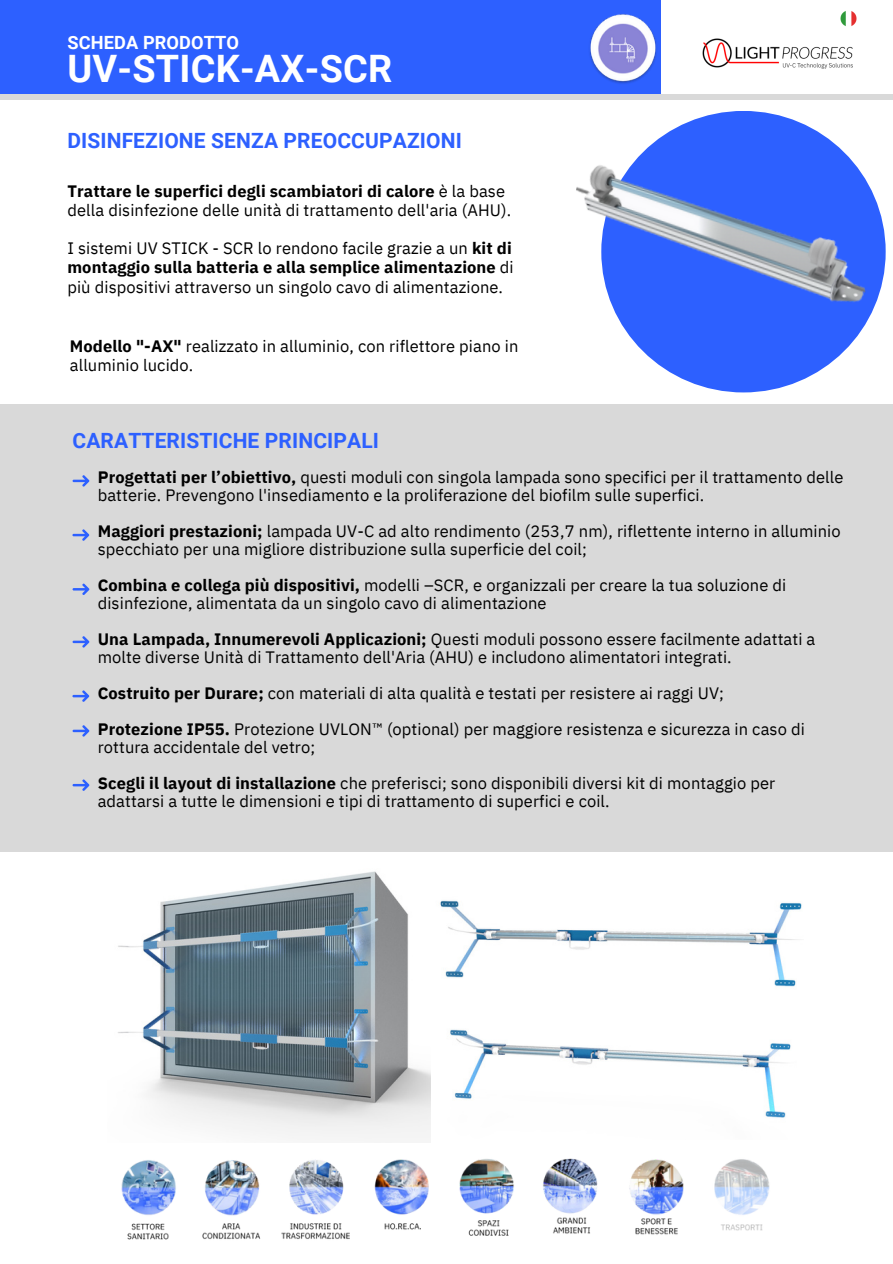
<style>
.page{position:relative;width:893px;height:1264px;background:#fff}
.page>*{position:absolute;margin:0;border:0;box-sizing:border-box;transform-origin:0 0}
.t1{font:700 37.8px "Roboto";letter-spacing:.005em;color:#fff}
.t2{font:700 21px "Roboto";letter-spacing:.005em;color:#2d60ff}
.t3{font:700 18.15px "Roboto";letter-spacing:.005em;color:#fff}
.t4{font:16.5px/18px "IBM Plex Sans";letter-spacing:.005em;color:#000}
.s1{font-weight:700}
</style>
<div class="page">
<div style="left:0;top:0;width:660px;height:96px;background:#2d60ff"></div>
<div style="left:0;top:94px;width:892px;height:6px;background:#d9d9d9"></div>
<img style="left:702px;top:38px;width:151px;height:31px">
<img style="left:589px;top:14px;width:68px;height:59px">
<img style="left:430px;top:900px;width:372px;height:237px">
<img style="left:118px;top:871px;width:312px;height:268px">
<img style="left:576px;top:73px;width:310px;height:320px">
<img style="left:840px;top:11px;width:16px;height:15px">
<div style="left:0;top:404px;width:892px;height:447px;background:#d9d9d9"></div>
<svg style="left:72px;top:475px;width:17px;height:11px"></svg>
<svg style="left:72px;top:529px;width:17px;height:11px"></svg>
<svg style="left:72px;top:583px;width:17px;height:12px"></svg>
<svg style="left:72px;top:636px;width:17px;height:11px"></svg>
<svg style="left:72px;top:690px;width:17px;height:11px"></svg>
<svg style="left:72px;top:725px;width:17px;height:11px"></svg>
<svg style="left:72px;top:779px;width:17px;height:11px"></svg>
<img style="left:121px;top:1158px;width:563px;height:82px">
<svg style="left:714px;top:1159px;width:56px;height:72px"></svg>
<h2 class="t3" style="left:67px;top:32px;width:173px">SCHEDA PRODOTTO</h2>
<h2 class="t1" style="left:67px;top:47px;width:326px">UV-STICK-AX-SCR</h2>
<p class="t2" style="left:67px;top:129px;width:396px">DISINFEZIONE SENZA PREOCCUPAZIONI</p>
<h2 class="t4" style="left:67px;top:181px;width:445px;line-height:19.2px"><span class="s1">Trattare le superfici degli scambiatori di calore</span> è la base della disinfezione delle unità di trattamento dell'aria (AHU).</h2>
<p class="t4" style="left:67px;top:238px;width:447px;line-height:19.2px;text-align:justify">I sistemi UV STICK - SCR lo rendono facile grazie a un <span class="s1">kit di montaggio sulla batteria e alla semplice alimentazione</span> di più dispositivi attraverso un singolo cavo di alimentazione.</p>
<p class="t4" style="left:70px;top:336px;width:450px;line-height:19.2px"><span class="s1">Modello "-AX"</span> realizzato in alluminio, con riflettore piano in alluminio lucido.</p>
<p class="t2" style="left:72px;top:428px;width:308px">CARATTERISTICHE PRINCIPALI</p>
<p class="t4" style="left:98px;top:468px;width:747px"><span class="s1">Progettati per l’obiettivo,</span> questi moduli con singola lampada sono specifici per il trattamento delle batterie. Prevengono l'insediamento e la proliferazione del biofilm sulle superfici.</p>
<p class="t4" style="left:98px;top:522px;width:744px"><span class="s1">Maggiori prestazioni;</span> lampada UV-C ad alto rendimento (253,7 nm), riflettente interno in alluminio specchiato per una migliore distribuzione sulla superficie del coil;</p>
<p class="t4" style="left:98px;top:576px;width:690px"><span class="s1">Combina e collega più dispositivi,</span> modelli –SCR, e organizzali per creare la tua soluzione di disinfezione, alimentata da un singolo cavo di alimentazione</p>
<p class="t4" style="left:98px;top:630px;width:719px"><span class="s1">Una Lampada, Innumerevoli Applicazioni;</span> Questi moduli possono essere facilmente adattati a molte diverse Unità di Trattamento dell'Aria (AHU) e includono alimentatori integrati.</p>
<p class="t4" style="left:98px;top:684px;width:627px"><span class="s1">Costruito per Durare;</span> con materiali di alta qualità e testati per resistere ai raggi UV;</p>
<p class="t4" style="left:98px;top:720px;width:708px"><span class="s1">Protezione IP55.</span> Protezione UVLON™ (optional) per maggiore resistenza e sicurezza in caso di rottura accidentale del vetro;</p>
<p class="t4" style="left:98px;top:774px;width:679px"><span class="s1">Scegli il layout di installazione</span> che preferisci; sono disponibili diversi kit di montaggio per adattarsi a tutte le dimensioni e tipi di trattamento di superfici e coil.</p>
</div>
